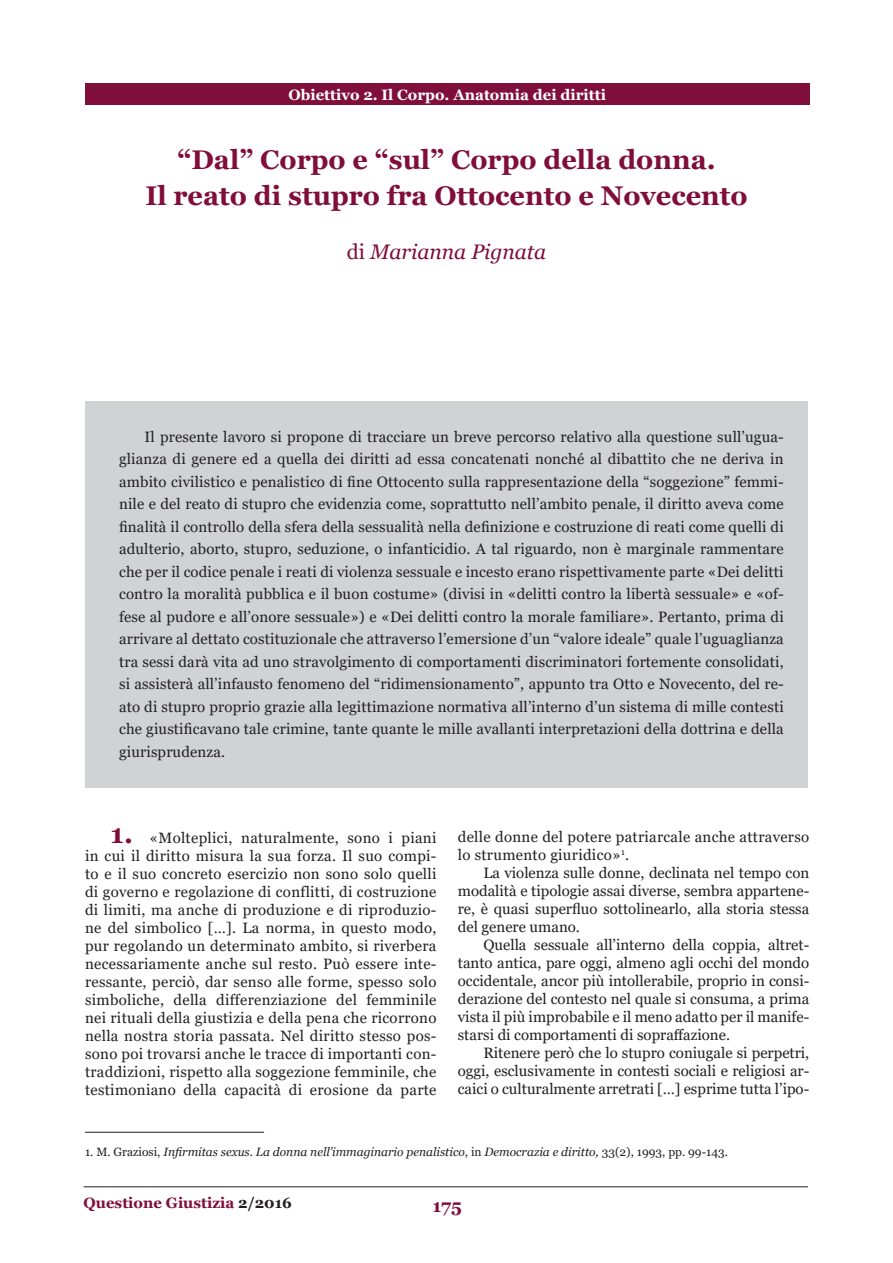
<style>
.page{position:relative;width:893px;height:1263px;background:#fff}
.page>*{position:absolute;margin:0;border:0;box-sizing:border-box;transform-origin:0 0}
.t1{font:700 27px/36px "Georgia";color:#800e3b;text-align:center}
.t2{font:italic 21px "Georgia";color:#800e3b}
.t3{font:700 18px "Georgia";color:#800e3b}
.t4{font:15px/18px "Georgia";letter-spacing:.01em;color:#231f20;text-align:justify}
.t5{font:700 15px "Georgia";color:#fff}
.t6{font:700 15px "Georgia";color:#800e3b}
.t7{font:italic 12px "Georgia";color:#231f20}
.s1{font-style:normal}
.s2{font-weight:700;font-size:27px;color:#800e3b}
.s3{color:#231f20}
</style>
<div class="page">
<hr style="left:84px;top:1186px;width:724px;height:1px;background:#231f20">
<div style="left:85px;top:83px;width:724px;height:22px;background:#800e3b"></div>
<div style="left:85px;top:401px;width:723px;height:387px;background:#d1d2d4"></div>
<hr style="left:85px;top:1132px;width:179px;height:1px;background:#231f20">
<p class="t5" style="left:288px;top:85px;width:319px">Obiettivo 2. Il Corpo. Anatomia dei diritti</p>
<h1 class="t1" style="left:145px;top:142px;width:604px">“Dal” Corpo e “sul” Corpo della donna.<br>Il reato di stupro fra Ottocento e Novecento</h1>
<h2 class="t2" style="left:347px;top:239px;width:201px"><span class="s1">di</span> Marianna Pignata</h2>
<p class="t4" style="left:119px;top:425px;width:666px;line-height:22.5px;text-indent:26px">Il presente lavoro si propone di tracciare un breve percorso relativo alla questione sull’ugua&shy;glianza di genere ed a quella dei diritti ad essa concatenati nonché al dibattito che ne deriva in ambito civilistico e penalistico di fine Ottocento sulla rappresentazione della “soggezione” femmi&shy;nile e del reato di stupro che evidenzia come, soprattutto nell’ambito penale, il diritto aveva come finalità il controllo della sfera della sessualità nella definizione e costruzione di reati come quelli di adulterio, aborto, stupro, seduzione, o infanticidio. A tal riguardo, non è marginale rammentare che per il codice penale i reati di violenza sessuale e incesto erano rispettivamente parte «Dei delitti contro la moralità pubblica e il buon costume» (divisi in «delitti contro la libertà sessuale» e «of&shy;fese al pudore e all’onore sessuale») e «Dei delitti contro la morale familiare». Pertanto, prima di arrivare al dettato costituzionale che attraverso l’emersione d’un “valore ideale” quale l’uguaglianza tra sessi darà vita ad uno stravolgimento di comportamenti discriminatori fortemente consolidati, si assisterà all’infausto fenomeno del “ridimensionamento”, appunto tra Otto e Novecento, del re&shy;ato di stupro proprio grazie alla legittimazione normativa all’interno d’un sistema di mille contesti che giustificavano tale crimine, tante quante le mille avallanti interpretazioni della dottrina e della giurisprudenza.</p>
<p class="t4" style="left:85px;top:829px;width:353px;text-indent:26px"><span class="s2">1.</span> «Molteplici, naturalmente, sono i piani in cui il diritto misura la sua forza. Il suo compi&shy;to e il suo concreto esercizio non sono solo quelli di governo e regolazione di conflitti, di costruzione di limiti, ma anche di produzione e di riproduzio&shy;ne del simbolico […]. La norma, in questo modo, pur regolando un determinato ambito, si riverbera necessariamente anche sul resto. Può essere inte&shy;ressante, perciò, dar senso alle forme, spesso solo simboliche, della differenziazione del femminile nei rituali della giustizia e della pena che ricorrono nella nostra storia passata. Nel diritto stesso pos&shy;sono poi trovarsi anche le tracce di importanti con&shy;traddizioni, rispetto alla soggezione femminile, che testimoniano della capacità di erosione da parte</p>
<p class="t4" style="left:458px;top:828px;width:353px">delle donne del potere patriarcale anche attraverso lo strumento giuridico»<sup>1</sup>.</p>
<p class="t4" style="left:458px;top:864px;width:353px;text-indent:26px">La violenza sulle donne, declinata nel tempo con modalità e tipologie assai diverse, sembra appartene&shy;re, è quasi superfluo sottolinearlo, alla storia stessa del genere umano.</p>
<p class="t4" style="left:458px;top:936px;width:353px;text-indent:26px">Quella sessuale all’interno della coppia, altret&shy;tanto antica, pare oggi, almeno agli occhi del mondo occidentale, ancor più intollerabile, proprio in consi&shy;derazione del contesto nel quale si consuma, a prima vista il più improbabile e il meno adatto per il manife&shy;starsi di comportamenti di sopraffazione.</p>
<p class="t4" style="left:458px;top:1044px;width:353px;text-indent:26px">Ritenere però che lo stupro coniugale si perpetri, oggi, esclusivamente in contesti sociali e religiosi ar&shy;caici o culturalmente arretrati […] esprime tutta l’ipo-</p>
<p class="t7" style="left:85px;top:1144px;width:644px"><span class="s1">1. M. Graziosi,</span> Infirmitas sexus. La donna nell’immaginario penalistico<span class="s1">, in</span> Democrazia e diritto, <span class="s1">33(2), 1993, pp. 99-143.</span></p>
<p class="t6" style="left:84px;top:1193px;width:210px">Questione Giustizia <span class="s3">2/2016</span></p>
<p class="t3" style="left:432px;top:1194px;width:31px">175</p>
</div>
